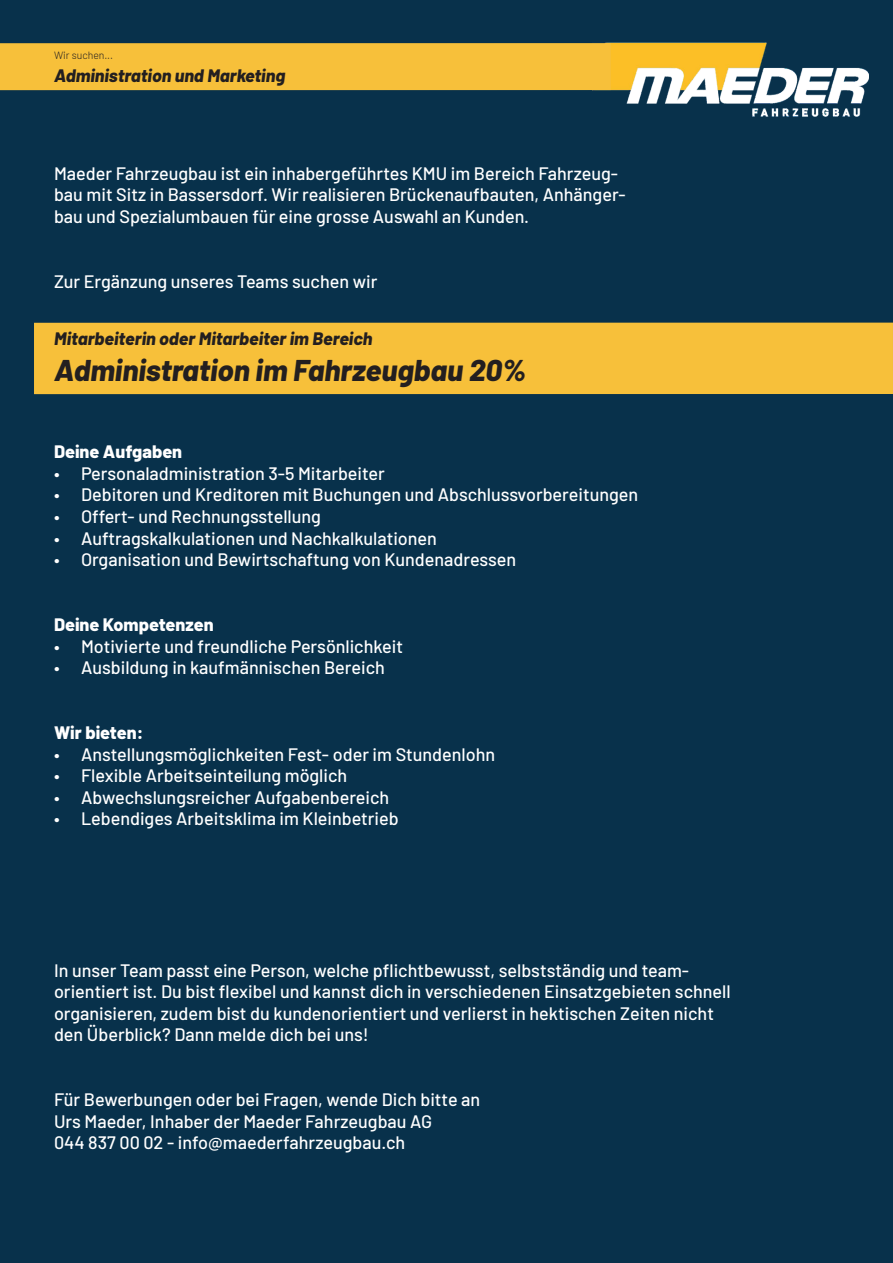
<style>
.page{position:relative;width:893px;height:1263px;background:#08314b}
.page>*{position:absolute;margin:0;border:0;box-sizing:border-box;transform-origin:0 0}
.t1{font:italic 800 30px "Barlow";color:#231f20}
.t2{font:500 18px/21.6px "Barlow";color:#fff}
.t3{font:italic 800 18px "Barlow";color:#231f20}
.t4{font:800 18px "Barlow";color:#fff}
.t5{font:300 10.5px "Barlow";color:#231f20}
</style>
<div class="page">
<img style="left:593px;top:42px;width:275px;height:75px">
<div style="left:0;top:43px;width:611px;height:47px;background:#f7c03a"></div>
<div style="left:34px;top:323px;width:859px;height:71px;background:#f7c03a"></div>
<p class="t5" style="left:54px;top:47px;width:61px">Wir suchen...</p>
<p class="t3" style="left:54px;top:62px;width:233px">Administration und Marketing</p>
<p class="t2" style="left:54px;top:161px;width:573px">Maeder Fahrzeugbau ist ein inhabergeführtes KMU im Bereich Fahrzeug&shy;bau mit Sitz in Bassersdorf. Wir realisieren Brückenaufbauten, Anhänger&shy;bau und Spezialumbauen für eine grosse Auswahl an Kunden.</p>
<p class="t2" style="left:54px;top:269px;width:325px">Zur Ergänzung unseres Teams suchen wir</p>
<p class="t3" style="left:54px;top:325px;width:320px">Mitarbeiterin oder Mitarbeiter im Bereich</p>
<p class="t1" style="left:54px;top:348px;width:473px">Administration im Fahrzeugbau 20%</p>
<p class="t4" style="left:54px;top:438px;width:130px">Deine Aufgaben</p>
<p class="t2" style="left:54px;top:461px;width:332px">• Personaladministration 3-5 Mitarbeiter</p>
<p class="t2" style="left:54px;top:483px;width:586px">• Debitoren und Kreditoren mit Buchungen und Abschlussvorbereitungen</p>
<p class="t2" style="left:54px;top:504px;width:269px">• Offert- und Rechnungsstellung</p>
<p class="t2" style="left:54px;top:526px;width:384px">• Auftragskalkulationen und Nachkalkulationen</p>
<p class="t2" style="left:54px;top:547px;width:464px">• Organisation und Bewirtschaftung von Kundenadressen</p>
<p class="t4" style="left:54px;top:611px;width:161px">Deine Kompetenzen</p>
<p class="t2" style="left:54px;top:634px;width:351px">• Motivierte und freundliche Persönlichkeit</p>
<p class="t2" style="left:54px;top:655px;width:332px">• Ausbildung in kaufmännischen Bereich</p>
<p class="t4" style="left:54px;top:719px;width:91px">Wir bieten:</p>
<p class="t2" style="left:54px;top:742px;width:443px">• Anstellungsmöglichkeiten Fest- oder im Stundenlohn</p>
<p class="t2" style="left:54px;top:763px;width:295px">• Flexible Arbeitseinteilung möglich</p>
<p class="t2" style="left:54px;top:785px;width:337px">• Abwechslungsreicher Aufgabenbereich</p>
<p class="t2" style="left:54px;top:807px;width:346px">• Lebendiges Arbeitsklima im Kleinbetrieb</p>
<p class="t2" style="left:54px;top:958px;width:678px">In unser Team passt eine Person, welche pflichtbewusst, selbstständig und team&shy;orientiert ist. Du bist flexibel und kannst dich in verschiedenen Einsatzgebieten schnell organisieren, zudem bist du kundenorientiert und verlierst in hektischen Zeiten nicht den Überblick? Dann melde dich bei uns!</p>
<p class="t2" style="left:54px;top:1087px;width:428px">Für Bewerbungen oder bei Fragen, wende Dich bitte an<br>Urs Maeder, Inhaber der Maeder Fahrzeugbau AG</p>
<p class="t2" style="left:54px;top:1131px;width:353px">044 837 00 02 - info@maederfahrzeugbau.ch</p>
</div>
